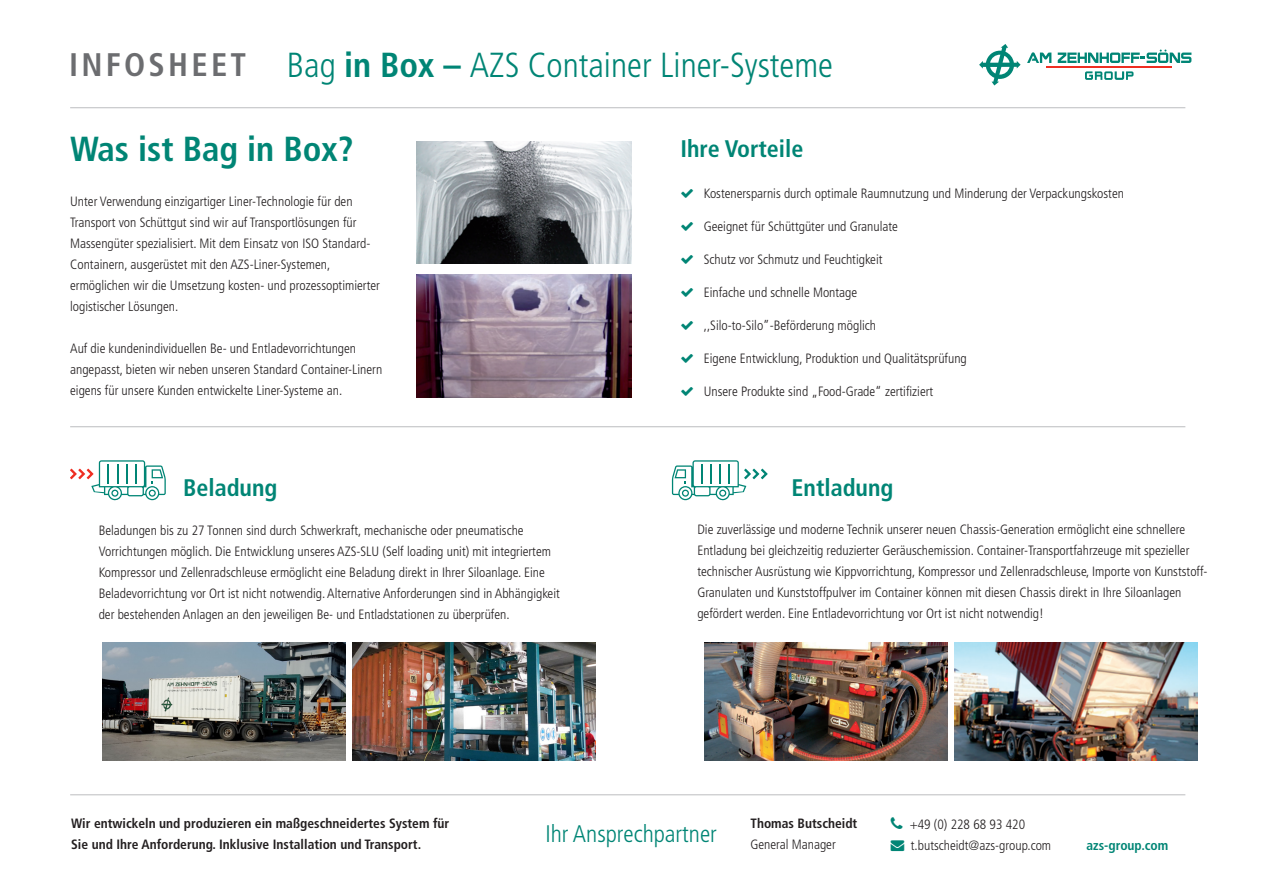
<style>
.page{position:relative;width:1263px;height:893px;background:#fff}
.page>*{position:absolute;margin:0;border:0;box-sizing:border-box;transform-origin:0 0}
.t1{font:300 condensed 34.8px "Frutiger";color:#008575}
.t2{font:700 condensed 34.8px "Frutiger";color:#008575}
.t3{font:700 condensed 24px "Frutiger";color:#008575}
.t4{font:300 condensed 24px "Frutiger";color:#008575}
.t5{font:300 condensed 13.5px/21px "Frutiger";color:#231f20}
.t6{font:700 condensed 13.5px/21px "Frutiger";color:#231f20}
.t7{font:700 condensed 13.5px "Frutiger";color:#008575}
.s1{font-weight:700;font-size:32.7px;color:#6c6d70}
.s2{font-weight:700}
.s3{color:#008575}
</style>
<div class="page">
<svg style="left:979px;top:44px;width:41px;height:41px"></svg>
<hr style="left:1046px;top:66px;width:126px;height:2px;background:#ee2e22">
<svg style="left:1027px;top:52px;width:24px;height:11px"></svg>
<svg style="left:1058px;top:50px;width:133px;height:13px"></svg>
<svg style="left:1085px;top:71px;width:48px;height:9px"></svg>
<img style="left:416px;top:141px;width:215px;height:123px">
<img style="left:416px;top:275px;width:215px;height:122px">
<img style="left:704px;top:642px;width:243px;height:118px">
<img style="left:954px;top:642px;width:243px;height:118px">
<svg style="left:672px;top:460px;width:96px;height:41px"></svg>
<img style="left:102px;top:642px;width:243px;height:118px">
<img style="left:352px;top:642px;width:243px;height:118px">
<svg style="left:70px;top:460px;width:96px;height:41px"></svg>
<hr style="left:70px;top:426px;width:1115px;height:1px;background:#bcbdc0">
<hr style="left:70px;top:107px;width:1115px;height:1px;background:#bcbdc0">
<hr style="left:70px;top:794px;width:1115px;height:1px;background:#bcbdc0">
<h1 class="t1" style="left:69px;top:45px;width:765px"><span class="s1">INFOSHEET</span> Bag <span class="s2">in Box –</span> AZS Container Liner-Systeme</h1>
<h1 class="t2" style="left:70px;top:128px;width:285px">Was ist Bag in Box?</h1>
<p class="t5" style="left:70px;top:191px;width:311px">Unter Verwendung einzigartiger Liner-Technologie für den Transport von Schüttgut sind wir auf Transportlösungen für Massengüter spezialisiert. Mit dem Einsatz von ISO Standard-Containern, ausgerüstet mit den AZS-Liner-Systemen, ermöglichen wir die Umsetzung kosten- und prozessoptimierter logistischer Lösungen.</p>
<p class="t5" style="left:70px;top:338px;width:314px">Auf die kundenindividuellen Be- und Entladevorrichtungen angepasst, bieten wir neben unseren Standard Container-Linern eigens für unsere Kunden entwickelte Liner-Systeme an.</p>
<h2 class="t3" style="left:183px;top:474px;width:96px">Beladung</h2>
<p class="t5" style="left:99px;top:520px;width:463px">Beladungen bis zu 27 Tonnen sind durch Schwerkraft, mechanische oder pneumatische Vorrichtungen möglich. Die Entwicklung unseres AZS-SLU (Self loading unit) mit integriertem Kompressor und Zellenradschleuse ermöglicht eine Beladung direkt in Ihrer Siloanlage. Eine Beladevorrichtung vor Ort ist nicht notwendig. Alternative Anforderungen sind in Abhängigkeit der bestehenden Anlagen an den jeweiligen Be- und Entladstationen zu überprüfen.</p>
<h2 class="t3" style="left:680px;top:134px;width:124px">Ihre Vorteile</h2>
<p class="t5" style="left:704px;top:183px;width:422px">Kostenersparnis durch optimale Raumnutzung und Minderung der Verpackungskosten</p>
<p class="t5" style="left:704px;top:216px;width:196px">Geeignet für Schüttgüter und Granulate</p>
<p class="t5" style="left:704px;top:249px;width:180px">Schutz vor Schmutz und Feuchtigkeit</p>
<p class="t5" style="left:704px;top:282px;width:155px">Einfache und schnelle Montage</p>
<p class="t5" style="left:704px;top:315px;width:174px">,,Silo-to-Silo”-Beförderung möglich</p>
<p class="t5" style="left:704px;top:348px;width:265px">Eigene Entwicklung, Produktion und Qualitätsprüfung</p>
<p class="t5" style="left:704px;top:381px;width:231px">Unsere Produkte sind „Food-Grade“ zertifiziert</p>
<h2 class="t3" style="left:791px;top:474px;width:103px">Entladung</h2>
<p class="t5" style="left:697px;top:519px;width:512px">Die zuverlässige und moderne Technik unserer neuen Chassis-Generation ermöglicht eine schnellere Entladung bei gleichzeitig reduzierter Geräuschemission. Container-Transportfahrzeuge mit spezieller technischer Ausrüstung wie Kippvorrichtung, Kompressor und Zellenradschleuse, Importe von Kunststoff-Granulaten und Kunststoffpulver im Container können mit diesen Chassis direkt in Ihre Siloanlagen gefördert werden. Eine Entladevorrichtung vor Ort ist nicht notwendig!</p>
<p class="t6" style="left:71px;top:813px;width:380px">Wir entwickeln und produzieren ein maßgeschneidertes System für<br>Sie und Ihre Anforderung. Inklusive Installation und Transport.</p>
<p class="t6" style="left:750px;top:813px;width:108px">Thomas Butscheidt</p>
<h2 class="t4" style="left:545px;top:820px;width:173px">Ihr Ansprechpartner</h2>
<p class="t5" style="left:750px;top:834px;width:87px">General Manager</p>
<p class="t5" style="left:910px;top:814px;width:117px">+49 (0) 228 68 93 420</p>
<p class="t5" style="left:891px;top:835px;width:162px"><span class="s3">→</span> t.butscheidt@azs-group.com</p>
<p class="t7" style="left:1086px;top:838px;width:83px">azs-group.com</p>
</div>
